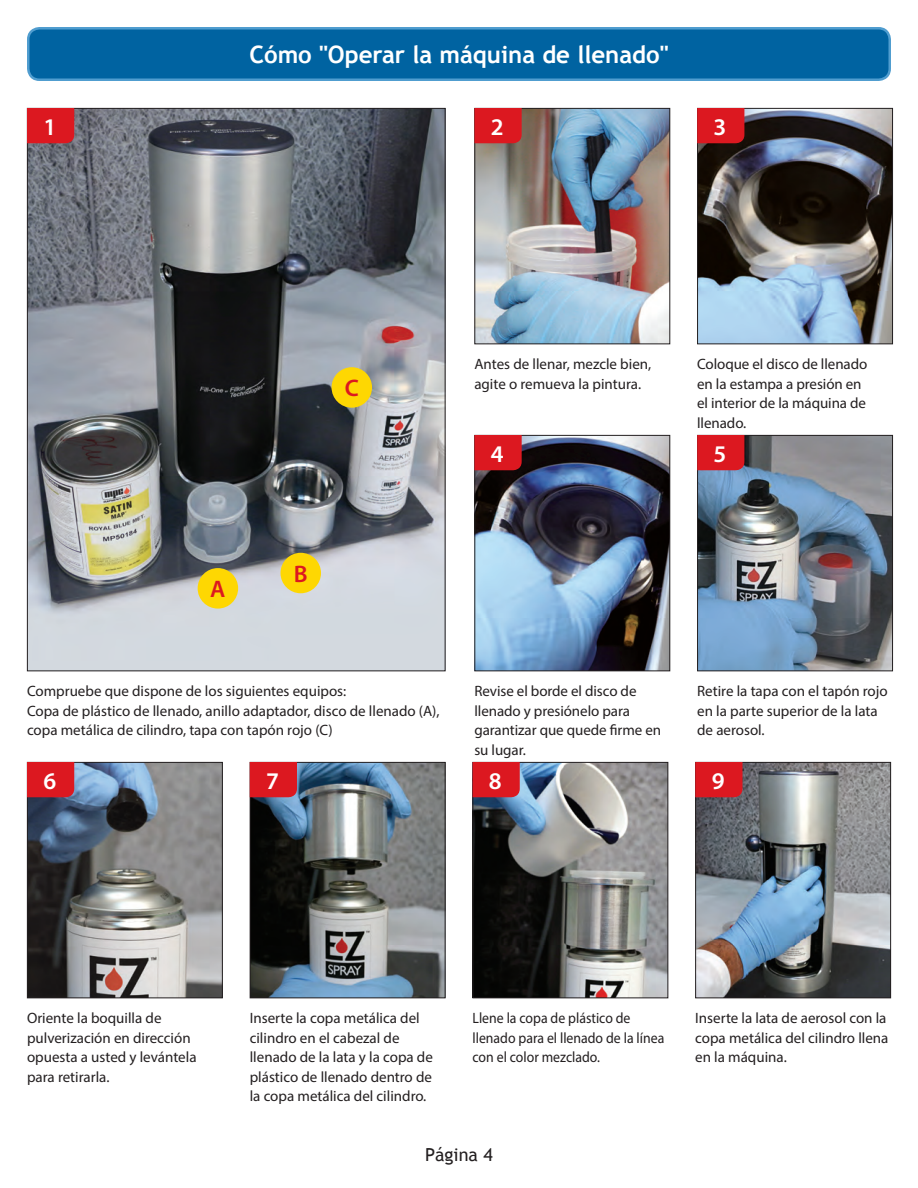
<style>
.page{position:relative;width:918px;height:1188px;background:#fff}
.page>*{position:absolute;margin:0;border:0;box-sizing:border-box;transform-origin:0 0}
.t1{font:700 24px "Trebuchet MS";color:#fff}
.t2{font:600 24px "Myriad Pro";color:#fff}
.t3{font:600 24px "Myriad Pro";color:#dc1820}
.t4{font:18px "Trebuchet MS";color:#231f20}
.t5{font:15px/19.5px "Myriad Pro";color:#231f20}
.t6{font:15px/19.5px "Myriad Pro";color:#231f20;scale:.92 1}
</style>
<div class="page">
<img style="left:29px;top:110px;width:415px;height:559px">
<div style="left:27px;top:108px;width:47px;height:35px;background:#dc1820"></div>
<div style="left:198px;top:568px;width:40px;height:41px;background:#fed702;border-radius:50%"></div>
<div style="left:280px;top:553px;width:41px;height:40px;background:#fed702;border-radius:50%"></div>
<div style="left:332px;top:367px;width:40px;height:41px;background:#fed702;border-radius:50%"></div>
<img style="left:476px;top:110px;width:192px;height:232px">
<div style="left:474px;top:108px;width:196px;height:236px;border:1px solid #231f20"></div>
<div style="left:474px;top:108px;width:48px;height:35px;background:#dc1820"></div>
<img style="left:699px;top:110px;width:192px;height:232px">
<div style="left:697px;top:108px;width:196px;height:236px;border:1px solid #231f20"></div>
<div style="left:697px;top:108px;width:47px;height:35px;background:#dc1820"></div>
<img style="left:699px;top:437px;width:192px;height:232px">
<div style="left:697px;top:435px;width:196px;height:236px;border:1px solid #231f20"></div>
<div style="left:697px;top:435px;width:47px;height:35px;background:#dc1820"></div>
<img style="left:476px;top:437px;width:192px;height:232px">
<div style="left:474px;top:435px;width:196px;height:236px;border:1px solid #231f20"></div>
<div style="left:474px;top:435px;width:48px;height:35px;background:#dc1820"></div>
<img style="left:29px;top:764px;width:192px;height:232px">
<div style="left:27px;top:762px;width:196px;height:236px;border:1px solid #231f20"></div>
<div style="left:27px;top:762px;width:47px;height:35px;background:#dc1820"></div>
<img style="left:252px;top:764px;width:192px;height:232px">
<div style="left:250px;top:762px;width:196px;height:236px;border:1px solid #231f20"></div>
<div style="left:250px;top:762px;width:47px;height:35px;background:#dc1820"></div>
<img style="left:697px;top:764px;width:192px;height:232px">
<div style="left:695px;top:762px;width:196px;height:236px;border:1px solid #231f20"></div>
<div style="left:695px;top:762px;width:47px;height:35px;background:#dc1820"></div>
<img style="left:474px;top:764px;width:192px;height:232px">
<div style="left:472px;top:762px;width:196px;height:236px;border:1px solid #231f20"></div>
<div style="left:472px;top:762px;width:48px;height:35px;background:#dc1820"></div>
<div style="left:28px;top:28px;width:862px;height:52px;background:#0063a1;border-radius:11px"></div>
<div style="left:27px;top:27px;width:864px;height:54px;border:3px solid #509dcf;border-radius:11px"></div>
<p class="t2" style="left:43px;top:113px;width:14px">1</p>
<p class="t1" style="left:249px;top:39px;width:421px">Cómo "Operar la máquina de llenado"</p>
<p class="t2" style="left:491px;top:113px;width:14px">2</p>
<p class="t2" style="left:714px;top:113px;width:14px">3</p>
<p class="t3" style="left:345px;top:375px;width:16px">C</p>
<p class="t5" style="left:474px;top:354px;width:178px">Antes de llenar, mezcle bien, agite o remueva la pintura.</p>
<p class="t2" style="left:491px;top:440px;width:14px">4</p>
<p class="t5" style="left:697px;top:354px;width:172px">Coloque el disco de llenado en la estampa a presión en el interior de la máquina de llenado.</p>
<p class="t2" style="left:714px;top:440px;width:14px">5</p>
<p class="t3" style="left:210px;top:576px;width:17px">A</p>
<p class="t3" style="left:294px;top:561px;width:15px">B</p>
<p class="t5" style="left:27px;top:681px;width:321px">Compruebe que dispone de los siguientes equipos:</p>
<p class="t5" style="left:27px;top:700px;width:414px">Copa de plástico de llenado, anillo adaptador, disco de llenado (A), copa metálica de cilindro, tapa con tapón rojo (C)</p>
<p class="t2" style="left:43px;top:767px;width:14px">6</p>
<p class="t2" style="left:266px;top:767px;width:14px">7</p>
<p class="t5" style="left:474px;top:681px;width:188px">Revise el borde el disco de llenado y presiónelo para garantizar que quede firme en su lugar.</p>
<p class="t2" style="left:489px;top:767px;width:14px">8</p>
<p class="t5" style="left:697px;top:681px;width:192px">Retire la tapa con el tapón rojo en la parte superior de la lata de aerosol.</p>
<p class="t2" style="left:712px;top:767px;width:14px">9</p>
<p class="t5" style="left:27px;top:1008px;width:171px">Oriente la boquilla de pulverización en dirección opuesta a usted y levántela para retirarla.</p>
<p class="t5" style="left:250px;top:1008px;width:185px">Inserte la copa metálica del cilindro en el cabezal de llenado de la lata y la copa de plástico de llenado dentro de la copa metálica del cilindro.</p>
<p class="t6" style="left:472px;top:1008px;width:210px">Llene la copa de plástico de llenado para el llenado de la línea con el color mezclado.</p>
<p class="t4" style="left:425px;top:1144px;width:69px">Página 4</p>
<p class="t5" style="left:695px;top:1008px;width:195px">Inserte la lata de aerosol con la copa metálica del cilindro llena en la máquina.</p>
</div>
